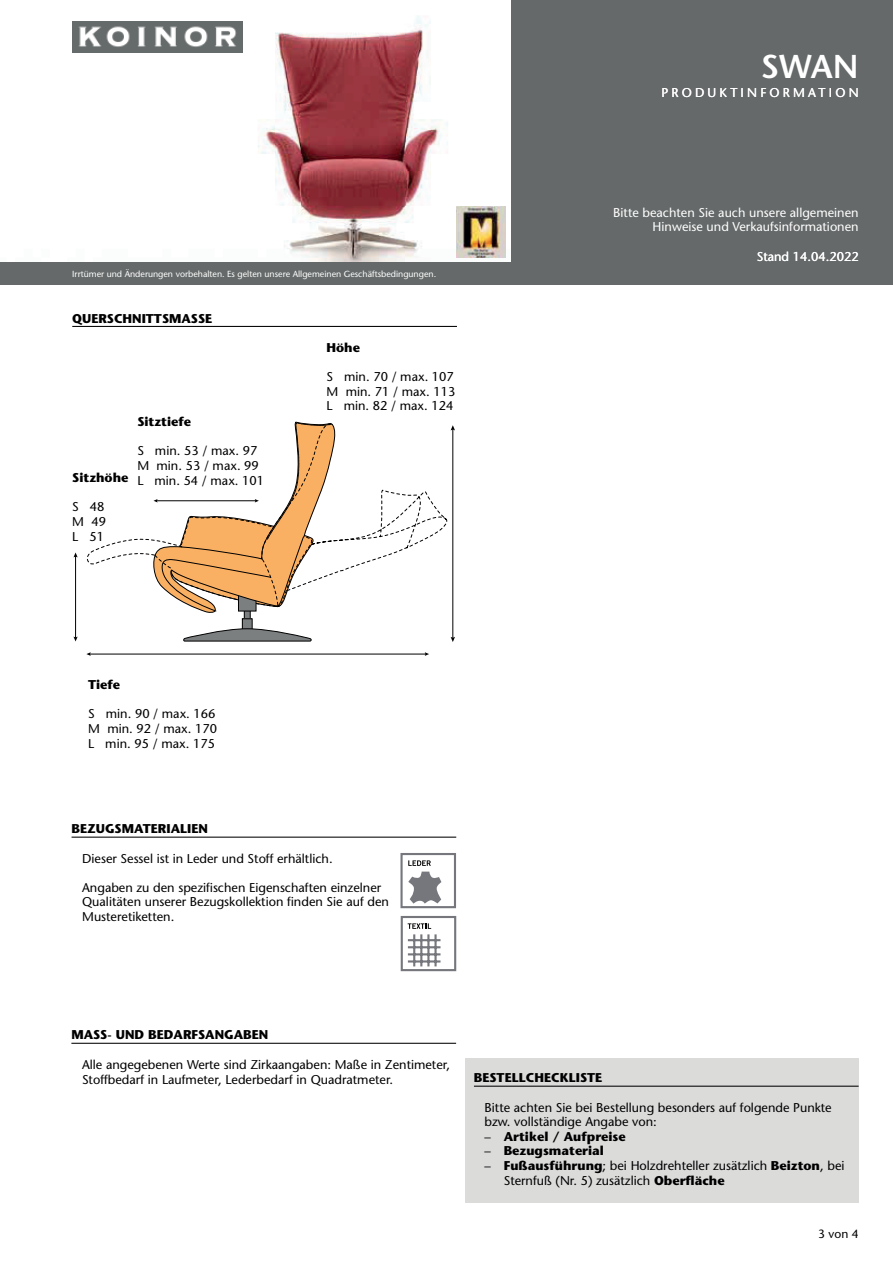
<style>
.page{position:relative;width:893px;height:1263px;background:#fff}
.page>*{position:absolute;margin:0;border:0;box-sizing:border-box;transform-origin:0 0}
.t1{font:600 33px "Stone Sans";color:#fff}
.t2{font:12.75px/14.7px "Stone Sans";color:#000001}
.t3{font:700 12.75px "Stone Sans";color:#000001}
.t4{font:12.75px/14.7px "Stone Sans";color:#fff;text-align:right}
.t5{font:12.75px "Stone Sans";letter-spacing:.25em;color:#fff}
.t6{font:12px "Stone Sans";color:#000001}
.t7{font:8.85px "Stone Sans";color:#fff}
.s1{font-weight:400}
.s2{font-weight:700}
</style>
<div class="page">
<hr style="left:452px;top:429px;width:1px;height:210px;background:#000001">
<svg style="left:451px;top:637px;width:4px;height:5px"></svg>
<hr style="left:89px;top:654px;width:337px;height:1px;background:#000001">
<svg style="left:86px;top:652px;width:5px;height:4px"></svg>
<svg style="left:425px;top:652px;width:4px;height:4px"></svg>
<hr style="left:75px;top:556px;width:1px;height:82px;background:#000001">
<svg style="left:73px;top:553px;width:5px;height:4px"></svg>
<svg style="left:73px;top:637px;width:5px;height:4px"></svg>
<div style="left:244px;top:604px;width:6px;height:18px;background:#7c7f80"></div>
<div style="left:244px;top:604px;width:7px;height:18px;border:1px solid #000001"></div>
<div style="left:242px;top:619px;width:10px;height:14px;background:#7c7f80"></div>
<div style="left:242px;top:618px;width:11px;height:16px;border:1px solid #000001"></div>
<svg style="left:183px;top:628px;width:129px;height:14px"></svg>
<svg style="left:87px;top:421px;width:368px;height:193px"></svg>
<div style="left:0;top:0;width:893px;height:285px;background:#656969"></div>
<img style="left:0;top:0;width:510px;height:262px">
<img style="left:72px;top:21px;width:170px;height:31px">
<img style="left:457px;top:206px;width:49px;height:51px">
<hr style="left:72px;top:326px;width:385px;height:1px;background:#000001">
<div style="left:465px;top:1058px;width:394px;height:145px;background:#dbdcda"></div>
<hr style="left:474px;top:1086px;width:385px;height:1px;background:#000001">
<hr style="left:71px;top:1043px;width:385px;height:1px;background:#000001">
<hr style="left:72px;top:837px;width:384px;height:1px;background:#000001">
<svg style="left:400px;top:916px;width:56px;height:55px"></svg>
<svg style="left:408px;top:860px;width:23px;height:6px"></svg>
<div style="left:400px;top:853px;width:56px;height:55px;border:2px solid #75777d"></div>
<svg style="left:408px;top:872px;width:33px;height:32px"></svg>
<p class="t7" style="left:72px;top:270px;width:365px">Irrtümer und Änderungen vorbehalten. Es gelten unsere Allgemeinen Geschäftsbedingungen.</p>
<p class="t3" style="left:72px;top:313px;width:141px">QUERSCHNITTSMASSE</p>
<p class="t3" style="left:72px;top:473px;width:58px">Sitzhöhe</p>
<p class="t2" style="left:72px;top:501px;width:35px">S 48<br>M 49<br>L 51</p>
<p class="t3" style="left:137px;top:417px;width:55px">Sitztiefe</p>
<p class="t2" style="left:137px;top:445px;width:128px">S min. 53 / max. 97<br>M min. 53 / max. 99<br>L min. 54 / max. 101</p>
<p class="t3" style="left:327px;top:342px;width:35px">Höhe</p>
<p class="t2" style="left:327px;top:371px;width:130px">S min. 70 / max. 107<br>M min. 71 / max. 113<br>L min. 82 / max. 124</p>
<h1 class="t1" style="left:761px;top:54px;width:100px">SWAN</h1>
<p class="t5" style="left:661px;top:88px;width:199px">PRODUKTINFORMATION</p>
<p class="t4" style="left:613px;top:206px;width:247px">Bitte beachten Sie auch unsere allgemeinen<br>Hinweise und Verkaufsinformationen</p>
<p class="t4" style="left:757px;top:251px;width:103px">Stand 14.04.2022</p>
<p class="t3" style="left:88px;top:680px;width:33px">Tiefe</p>
<p class="t2" style="left:88px;top:708px;width:130px">S min. 90 / max. 166<br>M min. 92 / max. 170<br>L min. 95 / max. 175</p>
<p class="t3" style="left:72px;top:824px;width:138px">BEZUGSMATERIALIEN</p>
<p class="t2" style="left:82px;top:852px;width:252px">Dieser Sessel ist in Leder und Stoff erhältlich.</p>
<p class="t2" style="left:82px;top:881px;width:308px">Angaben zu den spezifischen Eigenschaften einzelner<br>Qualitäten unserer Bezugskollektion finden Sie auf den<br>Musteretiketten.</p>
<p class="t3" style="left:71px;top:1030px;width:198px">MASS- UND BEDARFSANGABEN</p>
<p class="t2" style="left:82px;top:1059px;width:370px">Alle angegebenen Werte sind Zirkaangaben: Maße in Zentimeter,<br>Stoffbedarf in Laufmeter, Lederbedarf in Quadratmeter.</p>
<p class="t3" style="left:474px;top:1073px;width:130px">BESTELLCHECKLISTE</p>
<p class="t2" style="left:484px;top:1101px;width:349px">Bitte achten Sie bei Bestellung besonders auf folgende Punkte bzw. vollständige Angabe von:</p>
<p class="t3" style="left:484px;top:1131px;width:143px"><span class="s1">–</span> Artikel / Aufpreise</p>
<p class="t3" style="left:484px;top:1146px;width:121px"><span class="s1">–</span> Bezugsmaterial</p>
<p class="t2" style="left:504px;top:1160px;width:342px;text-indent:-19px">– <span class="s2">Fußausführung</span>; bei Holzdrehteller zusätzlich <span class="s2">Beizton</span>, bei<br>Sternfuß (Nr. 5) zusätzlich <span class="s2">Oberfläche</span></p>
<p class="t6" style="left:818px;top:1229px;width:42px">3 von 4</p>
</div>
